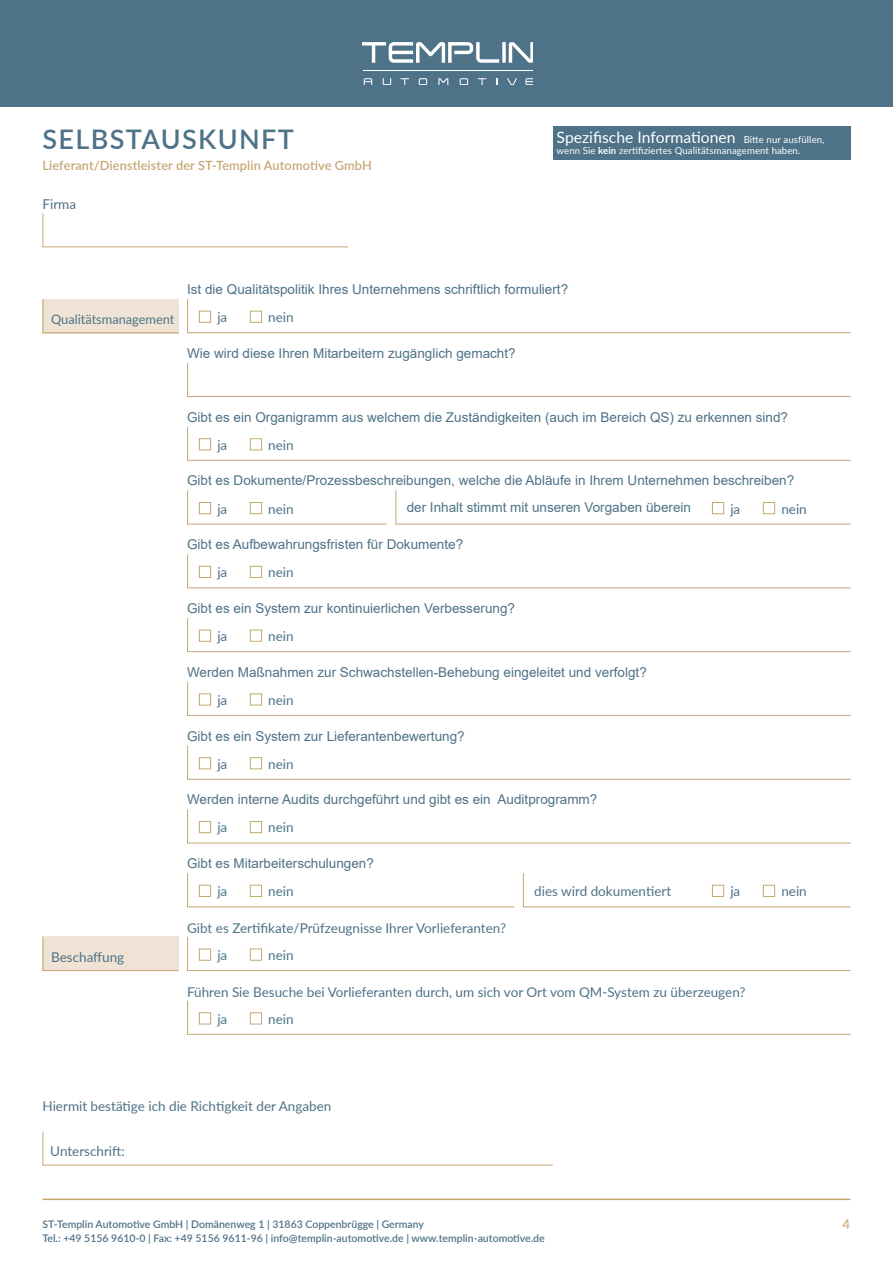
<style>
.page{position:relative;width:893px;height:1263px;background:#fff}
.page>*{position:absolute;margin:0;border:0;box-sizing:border-box;transform-origin:0 0}
.t1{font:600 27px "Lato";letter-spacing:.05em;color:#4e7287}
.t2{font:15.75px "Lato";color:#fff}
.t3{font:13.5px "Arial";color:#4e7287}
.t4{font:13.5px/27.2px "Lato";color:#4e7287}
.t5{font:13.5px "Lato";color:#c7a675}
.t6{font:13.2px "Lato";color:#4e7287}
.t7{font:600 12.75px "Lato";letter-spacing:.01em;color:#c7a675}
.t8{font:600 10.5px "Lato";color:#4e7287}
.t9{font:9.6px "Lato";letter-spacing:.01em;color:#fff}
.s1{font-size:9.6px}
.s2{font-weight:700}
</style>
<div class="page">
<div style="left:0;top:0;width:893px;height:106px;background:#4e7287"></div>
<svg style="left:362px;top:42px;width:171px;height:21px"></svg>
<svg style="left:383px;top:78px;width:8px;height:7px"></svg>
<svg style="left:400px;top:78px;width:9px;height:7px"></svg>
<svg style="left:478px;top:78px;width:8px;height:7px"></svg>
<svg style="left:364px;top:78px;width:8px;height:7px"></svg>
<svg style="left:525px;top:78px;width:8px;height:7px"></svg>
<svg style="left:507px;top:78px;width:10px;height:7px"></svg>
<svg style="left:419px;top:78px;width:8px;height:7px"></svg>
<svg style="left:460px;top:78px;width:8px;height:7px"></svg>
<svg style="left:438px;top:78px;width:10px;height:7px"></svg>
<hr style="left:364px;top:71px;width:169px;height:1px;background:#fff">
<hr style="left:43px;top:1198px;width:807px;height:2px;background:#c7a675">
<div style="left:43px;top:299px;width:136px;height:34px;background:#eee3d4"></div>
<hr style="left:43px;top:213px;width:1px;height:34px;background:#c7a675">
<hr style="left:43px;top:246px;width:305px;height:1px;background:#c7a675">
<hr style="left:43px;top:1131px;width:1px;height:34px;background:#c7a675">
<hr style="left:43px;top:1165px;width:510px;height:1px;background:#c7a675">
<hr style="left:43px;top:299px;width:1px;height:34px;background:#c7a675">
<hr style="left:43px;top:332px;width:136px;height:1px;background:#c7a675">
<hr style="left:187px;top:299px;width:1px;height:34px;background:#c7a675">
<hr style="left:187px;top:332px;width:664px;height:1px;background:#c7a675">
<div style="left:199px;top:438px;width:12px;height:12px;border:1px solid #c7a675"></div>
<div style="left:250px;top:438px;width:12px;height:12px;border:1px solid #c7a675"></div>
<hr style="left:187px;top:427px;width:1px;height:34px;background:#c7a675">
<hr style="left:187px;top:460px;width:664px;height:1px;background:#c7a675">
<hr style="left:187px;top:363px;width:1px;height:34px;background:#c7a675">
<hr style="left:187px;top:396px;width:664px;height:1px;background:#c7a675">
<div style="left:554px;top:127px;width:297px;height:33px;background:#4e7287"></div>
<div style="left:43px;top:937px;width:136px;height:34px;background:#eee3d4"></div>
<hr style="left:43px;top:937px;width:1px;height:34px;background:#c7a675">
<hr style="left:43px;top:970px;width:136px;height:1px;background:#c7a675">
<hr style="left:187px;top:937px;width:1px;height:34px;background:#c7a675">
<hr style="left:187px;top:970px;width:664px;height:1px;background:#c7a675">
<div style="left:199px;top:949px;width:12px;height:12px;border:1px solid #c7a675"></div>
<div style="left:250px;top:949px;width:12px;height:12px;border:1px solid #c7a675"></div>
<hr style="left:187px;top:1001px;width:1px;height:34px;background:#c7a675">
<hr style="left:187px;top:1034px;width:664px;height:1px;background:#c7a675">
<div style="left:199px;top:1012px;width:12px;height:12px;border:1px solid #c7a675"></div>
<div style="left:250px;top:1012px;width:12px;height:12px;border:1px solid #c7a675"></div>
<hr style="left:187px;top:873px;width:1px;height:34px;background:#c7a675">
<hr style="left:187px;top:906px;width:327px;height:1px;background:#c7a675">
<div style="left:250px;top:885px;width:12px;height:12px;border:1px solid #c7a675"></div>
<div style="left:712px;top:885px;width:12px;height:12px;border:1px solid #c7a675"></div>
<div style="left:763px;top:885px;width:12px;height:12px;border:1px solid #c7a675"></div>
<hr style="left:523px;top:873px;width:1px;height:34px;background:#c7a675">
<hr style="left:523px;top:906px;width:328px;height:1px;background:#c7a675">
<div style="left:199px;top:885px;width:12px;height:12px;border:1px solid #c7a675"></div>
<div style="left:199px;top:311px;width:12px;height:12px;border:1px solid #c7a675"></div>
<div style="left:250px;top:311px;width:12px;height:12px;border:1px solid #c7a675"></div>
<div style="left:712px;top:502px;width:12px;height:12px;border:1px solid #c7a675"></div>
<div style="left:763px;top:502px;width:12px;height:12px;border:1px solid #c7a675"></div>
<hr style="left:395px;top:490px;width:1px;height:34px;background:#c7a675">
<hr style="left:395px;top:524px;width:456px;height:1px;background:#c7a675">
<hr style="left:187px;top:490px;width:1px;height:34px;background:#c7a675">
<hr style="left:187px;top:524px;width:200px;height:1px;background:#c7a675">
<div style="left:199px;top:502px;width:12px;height:12px;border:1px solid #c7a675"></div>
<div style="left:250px;top:502px;width:12px;height:12px;border:1px solid #c7a675"></div>
<div style="left:199px;top:566px;width:12px;height:12px;border:1px solid #c7a675"></div>
<div style="left:250px;top:566px;width:12px;height:12px;border:1px solid #c7a675"></div>
<hr style="left:187px;top:554px;width:1px;height:34px;background:#c7a675">
<hr style="left:187px;top:587px;width:664px;height:1px;background:#c7a675">
<hr style="left:187px;top:618px;width:1px;height:34px;background:#c7a675">
<hr style="left:187px;top:651px;width:664px;height:1px;background:#c7a675">
<div style="left:199px;top:630px;width:12px;height:12px;border:1px solid #c7a675"></div>
<div style="left:250px;top:630px;width:12px;height:12px;border:1px solid #c7a675"></div>
<div style="left:199px;top:693px;width:12px;height:12px;border:1px solid #c7a675"></div>
<div style="left:250px;top:693px;width:12px;height:12px;border:1px solid #c7a675"></div>
<hr style="left:187px;top:682px;width:1px;height:34px;background:#c7a675">
<hr style="left:187px;top:715px;width:664px;height:1px;background:#c7a675">
<hr style="left:187px;top:745px;width:1px;height:35px;background:#c7a675">
<hr style="left:187px;top:779px;width:664px;height:1px;background:#c7a675">
<div style="left:199px;top:757px;width:12px;height:12px;border:1px solid #c7a675"></div>
<div style="left:250px;top:757px;width:12px;height:12px;border:1px solid #c7a675"></div>
<hr style="left:187px;top:809px;width:1px;height:34px;background:#c7a675">
<hr style="left:187px;top:843px;width:664px;height:1px;background:#c7a675">
<div style="left:199px;top:821px;width:12px;height:12px;border:1px solid #c7a675"></div>
<div style="left:250px;top:821px;width:12px;height:12px;border:1px solid #c7a675"></div>
<h1 class="t1" style="left:43px;top:120px;width:253px">SELBSTAUSKUNFT</h1>
<p class="t7" style="left:43px;top:156px;width:331px">Lieferant/Dienstleister der ST-Templin Automotive GmbH</p>
<p class="t4" style="left:43px;top:190px;width:35px">Firma</p>
<p class="t2" style="left:557px;top:126px;width:269px">Spezifische Informationen <span class="s1">Bitte nur ausfüllen,</span></p>
<p class="t9" style="left:557px;top:144px;width:245px">wenn Sie <span class="s2">kein</span> zertifiziertes Qualitätsmanagement haben.</p>
<p class="t6" style="left:51px;top:310px;width:125px">Qualitätsmanagement</p>
<p class="t3" style="left:187px;top:280px;width:383px">Ist die Qualitätspolitik Ihres Unternehmens schriftlich formuliert?</p>
<p class="t4" style="left:217px;top:303px;width:11px">ja</p>
<p class="t4" style="left:268px;top:303px;width:27px">nein</p>
<p class="t3" style="left:187px;top:344px;width:330px">Wie wird diese Ihren Mitarbeitern zugänglich gemacht?</p>
<p class="t4" style="left:51px;top:943px;width:75px">Beschaffung</p>
<p class="t3" style="left:187px;top:408px;width:602px">Gibt es ein Organigramm aus welchem die Zuständigkeiten (auch im Bereich QS) zu erkennen sind?</p>
<p class="t4" style="left:217px;top:431px;width:11px">ja</p>
<p class="t4" style="left:268px;top:431px;width:27px">nein</p>
<p class="t3" style="left:187px;top:471px;width:609px">Gibt es Dokumente/Prozessbeschreibungen, welche die Abläufe in Ihrem Unternehmen beschreiben?</p>
<p class="t4" style="left:217px;top:494px;width:11px">ja</p>
<p class="t4" style="left:268px;top:494px;width:27px">nein</p>
<p class="t3" style="left:407px;top:498px;width:286px">der Inhalt stimmt mit unseren Vorgaben überein</p>
<p class="t4" style="left:730px;top:494px;width:11px">ja</p>
<p class="t4" style="left:781px;top:494px;width:27px">nein</p>
<p class="t3" style="left:187px;top:535px;width:278px">Gibt es Aufbewahrungsfristen für Dokumente?</p>
<p class="t4" style="left:217px;top:558px;width:11px">ja</p>
<p class="t4" style="left:268px;top:558px;width:27px">nein</p>
<p class="t3" style="left:187px;top:599px;width:329px">Gibt es ein System zur kontinuierlichen Verbesserung?</p>
<p class="t4" style="left:217px;top:622px;width:11px">ja</p>
<p class="t4" style="left:268px;top:622px;width:27px">nein</p>
<p class="t3" style="left:187px;top:663px;width:461px">Werden Maßnahmen zur Schwachstellen-Behebung eingeleitet und verfolgt?</p>
<p class="t4" style="left:217px;top:686px;width:11px">ja</p>
<p class="t4" style="left:268px;top:686px;width:27px">nein</p>
<p class="t3" style="left:187px;top:726px;width:279px">Gibt es ein System zur Lieferantenbewertung?</p>
<p class="t4" style="left:217px;top:750px;width:11px">ja</p>
<p class="t4" style="left:268px;top:750px;width:27px">nein</p>
<p class="t3" style="left:187px;top:790px;width:412px">Werden interne Audits durchgeführt und gibt es ein Auditprogramm?</p>
<p class="t4" style="left:217px;top:813px;width:11px">ja</p>
<p class="t4" style="left:268px;top:813px;width:27px">nein</p>
<p class="t3" style="left:187px;top:854px;width:188px">Gibt es Mitarbeiterschulungen?</p>
<p class="t4" style="left:217px;top:877px;width:11px">ja</p>
<p class="t4" style="left:268px;top:877px;width:27px">nein</p>
<p class="t4" style="left:534px;top:876px;width:138px">dies wird dokumentiert</p>
<p class="t4" style="left:730px;top:877px;width:11px">ja</p>
<p class="t4" style="left:781px;top:877px;width:27px">nein</p>
<p class="t4" style="left:217px;top:914px;width:290px;text-indent:-30px">Gibt es Zertifikate/Prüfzeugnisse Ihrer Vorlieferanten? ja</p>
<p class="t4" style="left:268px;top:941px;width:27px">nein</p>
<p class="t4" style="left:217px;top:978px;width:530px;text-indent:-30px">Führen Sie Besuche bei Vorlieferanten durch, um sich vor Ort vom QM-System zu überzeugen? ja</p>
<p class="t4" style="left:268px;top:1005px;width:27px">nein</p>
<p class="t4" style="left:43px;top:1092px;width:290px">Hiermit bestätige ich die Richtigkeit der Angaben</p>
<p class="t4" style="left:50px;top:1136px;width:76px">Unterschrift:</p>
<p class="t8" style="left:43px;top:1217px;width:383px">ST-Templin Automotive GmbH | Domänenweg 1 | 31863 Coppenbrügge | Germany</p>
<p class="t5" style="left:843px;top:1214px;width:9px">4</p>
<p class="t8" style="left:43px;top:1230px;width:504px">Tel.: +49 5156 9610-0 | Fax: +49 5156 9611-96 | info@templin-automotive.de | www.templin-automotive.de</p>
</div>
